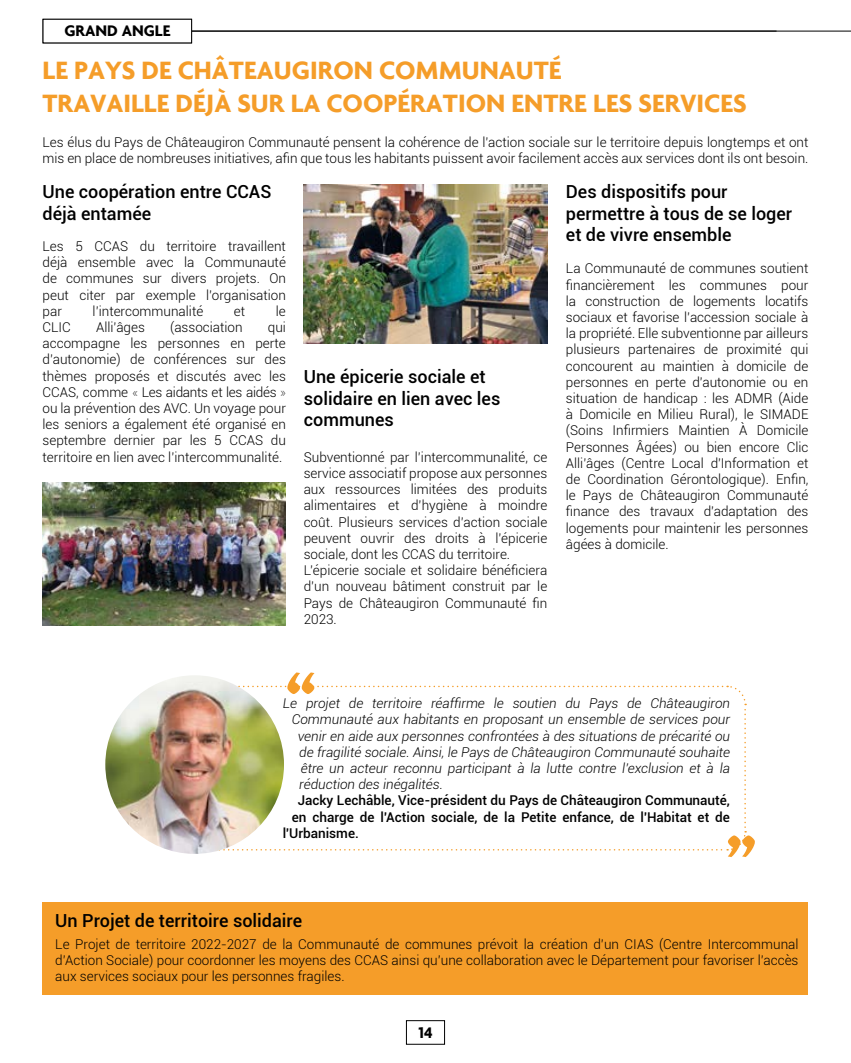
<style>
.page{position:relative;width:851px;height:1063px;background:#fff}
.page>*{position:absolute;margin:0;border:0;box-sizing:border-box;transform-origin:0 0}
.t1{font:900 60px "Agenda";color:#f59d29}
.t2{font:700 27px/32.4px "Agenda";color:#f59d29}
.t3{font:500 18px/21.6px "Roboto";color:#000}
.t4{font:700 16.5px "Agenda";color:#000}
.t5{font:300 13.5px/16.2px "Roboto";color:#000;text-align:justify}
.t6{font:italic 300 13.5px "Roboto";color:#000}
.t7{font:500 13.5px "Roboto";color:#000}
.s1{font-weight:100}
</style>
<div class="page">
<hr style="left:43px;top:31px;width:807px;height:1px;background:#000">
<div style="left:406px;top:1020px;width:38px;height:24px;border:1px solid #000"></div>
<img style="left:304px;top:185px;width:243px;height:159px">
<div style="left:43px;top:902px;width:765px;height:93px;background:#f59d29"></div>
<div style="left:43px;top:19px;width:148px;height:24px;background:#fff"></div>
<div style="left:43px;top:19px;width:149px;height:24px;border:1px solid #000"></div>
<svg style="left:219px;top:685px;width:527px;height:166px"></svg>
<img style="left:105px;top:675px;width:179px;height:179px;border-radius:89px">
<img style="left:43px;top:483px;width:242px;height:142px">
<p class="t4" style="left:64px;top:20px;width:108px">GRAND ANGLE</p>
<h2 class="t2" style="left:43px;top:54px;width:705px">LE PAYS DE CHÂTEAUGIRON COMMUNAUTÉ<br>TRAVAILLE DÉJÀ SUR LA COOPÉRATION ENTRE LES SERVICES</h2>
<p class="t5" style="left:43px;top:134px;width:767px">Les élus du Pays de Châteaugiron Communauté pensent la cohérence de l’action sociale sur le territoire depuis longtemps et ont mis en place de nombreuses initiatives, afin que tous les habitants puissent avoir facilement accès aux services dont ils ont besoin.</p>
<h3 class="t3" style="left:43px;top:180px;width:230px">Une coopération entre CCAS déjà entamée</h3>
<p class="t5" style="left:43px;top:238px;width:245px">Les 5 CCAS du territoire travaillent déjà ensemble avec la Communauté de communes sur divers projets. On peut citer par exemple l’organisation par</p>
<p class="t5" style="left:93px;top:303px;width:112px">l’intercommunalité</p>
<p class="t5" style="left:234px;top:303px;width:13px">et</p>
<p class="t5" style="left:276px;top:303px;width:12px">le</p>
<p class="t5" style="left:43px;top:319px;width:30px">CLIC</p>
<p class="t5" style="left:96px;top:319px;width:50px">Alli’âges</p>
<p class="t5" style="left:170px;top:319px;width:74px">(association</p>
<p class="t5" style="left:43px;top:319px;width:245px;text-indent:225px">qui accompagne les personnes en perte d’autonomie) de conférences sur des thèmes proposés et discutés avec les CCAS, comme <span class="s1">«</span> Les aidants et les aidés <span class="s1">» </span>ou la prévention des AVC. Un voyage pour les seniors a également été organisé en septembre dernier par les 5 CCAS du territoire en lien avec l’intercommunalité.</p>
<h3 class="t3" style="left:304px;top:365px;width:198px">Une épicerie sociale et solidaire en lien avec les communes</h3>
<p class="t5" style="left:303px;top:448px;width:245px;text-align:left">Subventionné par l’intercommunalité, ce service associatif propose aux personnes aux ressources limitées des produits alimentaires et d’hygiène à moindre coût. Plusieurs services d’action sociale peuvent ouvrir des droits à l’épicerie sociale, dont les CCAS du territoire.<br>L’épicerie sociale et solidaire bénéficiera d’un nouveau bâtiment construit par le Pays de Châteaugiron Communauté fin 2023.</p>
<h3 class="t3" style="left:566px;top:180px;width:228px">Des dispositifs pour permettre à tous de se loger et de vivre ensemble</h3>
<p class="t5" style="left:566px;top:260px;width:244px">La Communauté de communes soutient financièrement les communes pour la construction de logements locatifs sociaux et favorise l’accession sociale à la propriété. Elle subventionne par ailleurs plusieurs partenaires de proximité qui concourent au maintien à domicile de personnes en perte d'autonomie ou en situation de handicap : les ADMR (Aide à Domicile en Milieu Rural), le SIMADE (Soins Infirmiers Maintien À Domicile Personnes Âgées) ou bien encore Clic Alli’âges (Centre Local d'Information et de Coordination Gérontologique). Enfin, le Pays de Châteaugiron Communauté finance des travaux d'adaptation des logements pour maintenir les personnes âgées à domicile.</p>
<h1 class="t1" style="left:286px;top:659px;width:30px">“</h1>
<p class="t6" style="left:283px;top:694px;width:449px">Le projet de territoire réaffirme le soutien du Pays de Châteaugiron</p>
<p class="t6" style="left:292px;top:710px;width:440px">Communauté aux habitants en proposant un ensemble de services pour</p>
<p class="t6" style="left:298px;top:726px;width:434px">venir en aide aux personnes confrontées à des situations de précarité ou</p>
<p class="t6" style="left:299px;top:743px;width:432px">de fragilité sociale. Ainsi, le Pays de Châteaugiron Communauté souhaite</p>
<p class="t6" style="left:301px;top:759px;width:431px">être un acteur reconnu participant à la lutte contre l'exclusion et à la</p>
<p class="t6" style="left:299px;top:775px;width:145px">réduction des inégalités.</p>
<p class="t7" style="left:298px;top:791px;width:433px">Jacky Lechâble, Vice-président du Pays de Châteaugiron Communauté,</p>
<p class="t7" style="left:292px;top:807px;width:439px">en charge de l'Action sociale, de la Petite enfance, de l'Habitat et de</p>
<p class="t7" style="left:283px;top:823px;width:78px">l'Urbanisme.</p>
<h1 class="t1" style="left:726px;top:823px;width:30px">”</h1>
<h3 class="t3" style="left:55px;top:909px;width:248px">Un Projet de territoire solidaire</h3>
<p class="t5" style="left:55px;top:935px;width:744px">Le Projet de territoire 2022-2027 de la Communauté de communes prévoit la création d’un CIAS (Centre Intercommunal d’Action Sociale) pour coordonner les moyens des CCAS ainsi qu’une collaboration avec le Département pour favoriser l’accès aux services sociaux pour les personnes fragiles.</p>
<p class="t4" style="left:418px;top:1022px;width:16px">14</p>
</div>
